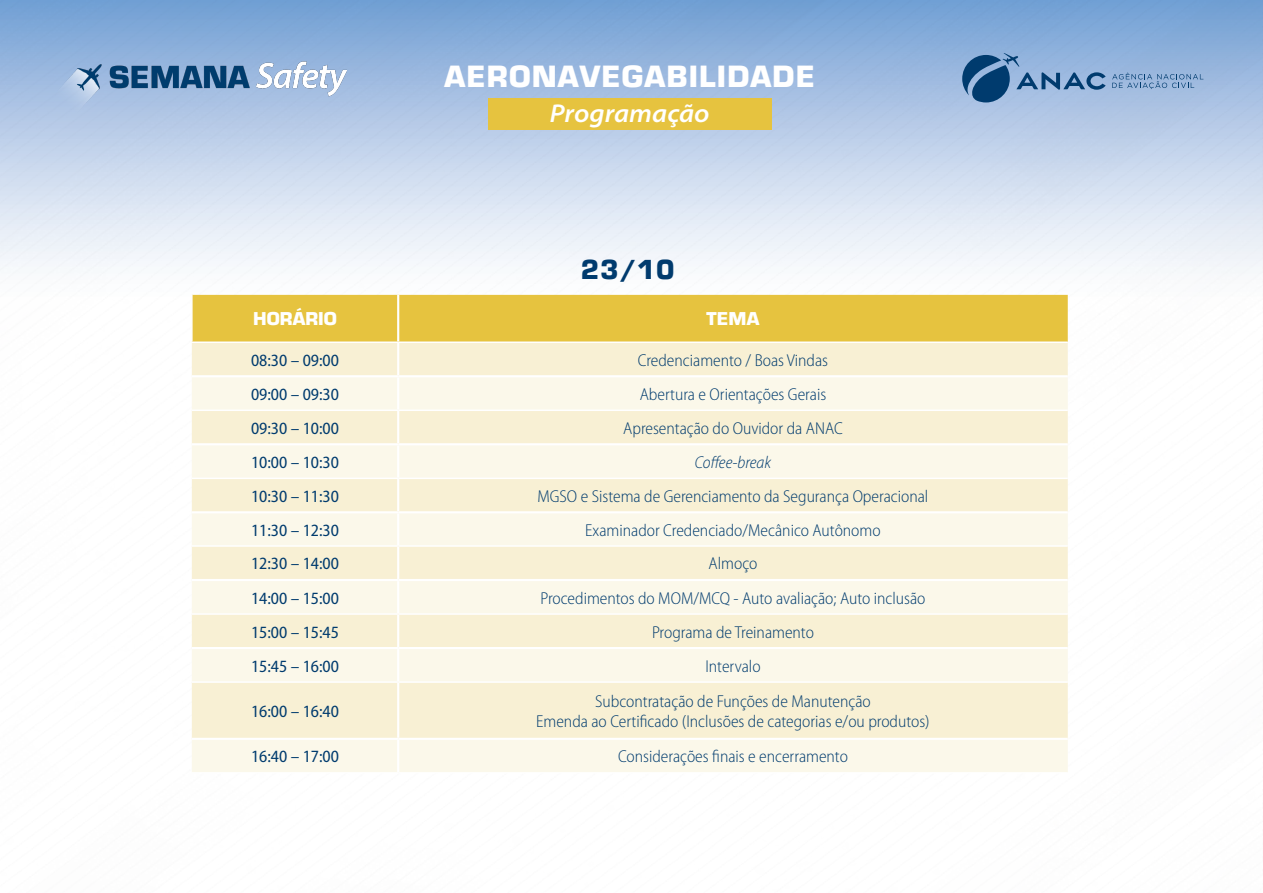
<style>
.page{position:relative;width:1263px;height:893px;background:#fff}
.page>*{position:absolute;margin:0;border:0;box-sizing:border-box;transform-origin:0 0}
.Titulo_Tabela{font:700 28.5px "Eurostile";letter-spacing:.04em;color:#fff}
.t1{font:italic 600 semi-expanded 25.95px "Myriad Pro";color:#fff}
.Titulo_Tabela-2{font:700 25.5px "Eurostile";color:#003b6e}
.Texto_Tabela{font:300 semi-condensed 17.25px "Myriad Pro";color:#003b6e}
.Texto_Tabela-2{font:semi-condensed 17.25px "Myriad Pro";color:#003b6e}
.Texto_Tabela-3{font:italic 300 semi-condensed 17.25px "Myriad Pro";color:#003b6e}
.Titulo_Tabela-3{font:700 17.25px "Eurostile";color:#fff}
</style>
<div class="page">
<img style="left:0;top:0;width:1263px;height:716px">
<img style="left:52px;top:57px;width:294px;height:61px">
<svg style="left:962px;top:53px;width:144px;height:49px;background:#6c93bd"></svg>
<svg style="left:1112px;top:73px;width:91px;height:16px"></svg>
<div style="left:488px;top:98px;width:283px;height:31px;background:#e6c33f"></div>
<div style="left:193px;top:295px;width:875px;height:46px;background:#e6c33f"></div>
<div style="left:192px;top:343px;width:876px;height:32px;background:#f8f0d4"></div>
<svg style="left:192px;top:377px;width:876px;height:395px;background:#f9f4df"></svg>
<hr style="left:397px;top:343px;width:2px;height:32px;background:#fff">
<hr style="left:192px;top:375px;width:206px;height:2px;background:#fff">
<hr style="left:398px;top:375px;width:670px;height:2px;background:#fff">
<hr style="left:397px;top:377px;width:2px;height:33px;background:#fff">
<hr style="left:191px;top:295px;width:2px;height:46px;background:#fff">
<hr style="left:191px;top:341px;width:207px;height:2px;background:#fff">
<hr style="left:398px;top:341px;width:670px;height:2px;background:#fff">
<hr style="left:397px;top:295px;width:2px;height:46px;background:#fff">
<hr style="left:192px;top:410px;width:206px;height:1px;background:#fff">
<hr style="left:192px;top:443px;width:206px;height:2px;background:#fff">
<hr style="left:192px;top:478px;width:206px;height:1px;background:#fff">
<hr style="left:192px;top:511px;width:206px;height:2px;background:#fff">
<hr style="left:397px;top:411px;width:2px;height:32px;background:#fff">
<hr style="left:398px;top:410px;width:670px;height:1px;background:#fff">
<hr style="left:397px;top:479px;width:2px;height:32px;background:#fff">
<hr style="left:397px;top:445px;width:2px;height:33px;background:#fff">
<hr style="left:398px;top:443px;width:670px;height:2px;background:#fff">
<hr style="left:398px;top:478px;width:670px;height:1px;background:#fff">
<hr style="left:397px;top:513px;width:2px;height:32px;background:#fff">
<hr style="left:398px;top:511px;width:670px;height:2px;background:#fff">
<hr style="left:192px;top:545px;width:206px;height:2px;background:#fff">
<hr style="left:192px;top:579px;width:206px;height:2px;background:#fff">
<hr style="left:192px;top:613px;width:206px;height:2px;background:#fff">
<hr style="left:192px;top:647px;width:206px;height:2px;background:#fff">
<hr style="left:192px;top:681px;width:206px;height:2px;background:#fff">
<hr style="left:192px;top:738px;width:206px;height:2px;background:#fff">
<hr style="left:397px;top:547px;width:2px;height:32px;background:#fff">
<hr style="left:398px;top:545px;width:670px;height:2px;background:#fff">
<hr style="left:397px;top:615px;width:2px;height:32px;background:#fff">
<hr style="left:397px;top:683px;width:2px;height:55px;background:#fff">
<hr style="left:397px;top:581px;width:2px;height:32px;background:#fff">
<hr style="left:398px;top:579px;width:670px;height:2px;background:#fff">
<hr style="left:398px;top:613px;width:670px;height:2px;background:#fff">
<hr style="left:397px;top:649px;width:2px;height:32px;background:#fff">
<hr style="left:398px;top:647px;width:670px;height:2px;background:#fff">
<hr style="left:398px;top:681px;width:670px;height:2px;background:#fff">
<hr style="left:397px;top:740px;width:2px;height:32px;background:#fff">
<hr style="left:398px;top:738px;width:670px;height:2px;background:#fff">
<p class="Titulo_Tabela" style="left:444px;top:57px;width:372px">AERONAVEGABILIDADE</p>
<p class="t1" style="left:550px;top:96px;width:161px">Programação</p>
<p class="Titulo_Tabela-2" style="left:581px;top:252px;width:95px">23/10</p>
<p class="Titulo_Tabela-3" style="left:253px;top:307px;width:85px">HORÁRIO</p>
<p class="Titulo_Tabela-3" style="left:707px;top:307px;width:54px">TEMA</p>
<p class="Texto_Tabela-2" style="left:251px;top:349px;width:89px">08:30 – 09:00</p>
<p class="Texto_Tabela" style="left:638px;top:350px;width:192px">Credenciamento / Boas Vindas</p>
<p class="Texto_Tabela-2" style="left:251px;top:383px;width:89px">09:00 – 09:30</p>
<p class="Texto_Tabela" style="left:640px;top:384px;width:188px">Abertura e Orientações Gerais</p>
<p class="Texto_Tabela-2" style="left:251px;top:417px;width:89px">09:30 – 10:00</p>
<p class="Texto_Tabela" style="left:623px;top:418px;width:221px">Apresentação do Ouvidor da ANAC</p>
<p class="Texto_Tabela-2" style="left:251px;top:451px;width:89px">10:00 – 10:30</p>
<p class="Texto_Tabela-3" style="left:695px;top:452px;width:78px">Coffee-break</p>
<p class="Texto_Tabela-2" style="left:251px;top:485px;width:89px">10:30 – 11:30</p>
<p class="Texto_Tabela" style="left:538px;top:486px;width:392px">MGSO e Sistema de Gerenciamento da Segurança Operacional</p>
<p class="Texto_Tabela-2" style="left:251px;top:519px;width:89px">11:30 – 12:30</p>
<p class="Texto_Tabela" style="left:585px;top:520px;width:297px">Examinador Credenciado/Mecânico Autônomo</p>
<p class="Texto_Tabela-2" style="left:251px;top:553px;width:89px">12:30 – 14:00</p>
<p class="Texto_Tabela" style="left:708px;top:553px;width:50px">Almoço</p>
<p class="Texto_Tabela-2" style="left:251px;top:587px;width:89px">14:00 – 15:00</p>
<p class="Texto_Tabela" style="left:540px;top:587px;width:386px">Procedimentos do MOM/MCQ - Auto avaliação; Auto inclusão</p>
<p class="Texto_Tabela-2" style="left:251px;top:621px;width:89px">15:00 – 15:45</p>
<p class="Texto_Tabela" style="left:652px;top:621px;width:163px">Programa de Treinamento</p>
<p class="Texto_Tabela-2" style="left:251px;top:655px;width:89px">15:45 – 16:00</p>
<p class="Texto_Tabela" style="left:705px;top:655px;width:57px">Intervalo</p>
<p class="Texto_Tabela-2" style="left:251px;top:701px;width:89px">16:00 – 16:40</p>
<p class="Texto_Tabela" style="left:595px;top:690px;width:277px">Subcontratação de Funções de Manutenção</p>
<p class="Texto_Tabela" style="left:536px;top:711px;width:395px">Emenda ao Certificado (Inclusões de categorias e/ou produtos)</p>
<p class="Texto_Tabela-2" style="left:251px;top:746px;width:89px">16:40 – 17:00</p>
<p class="Texto_Tabela" style="left:618px;top:746px;width:231px">Considerações finais e encerramento</p>
</div>
